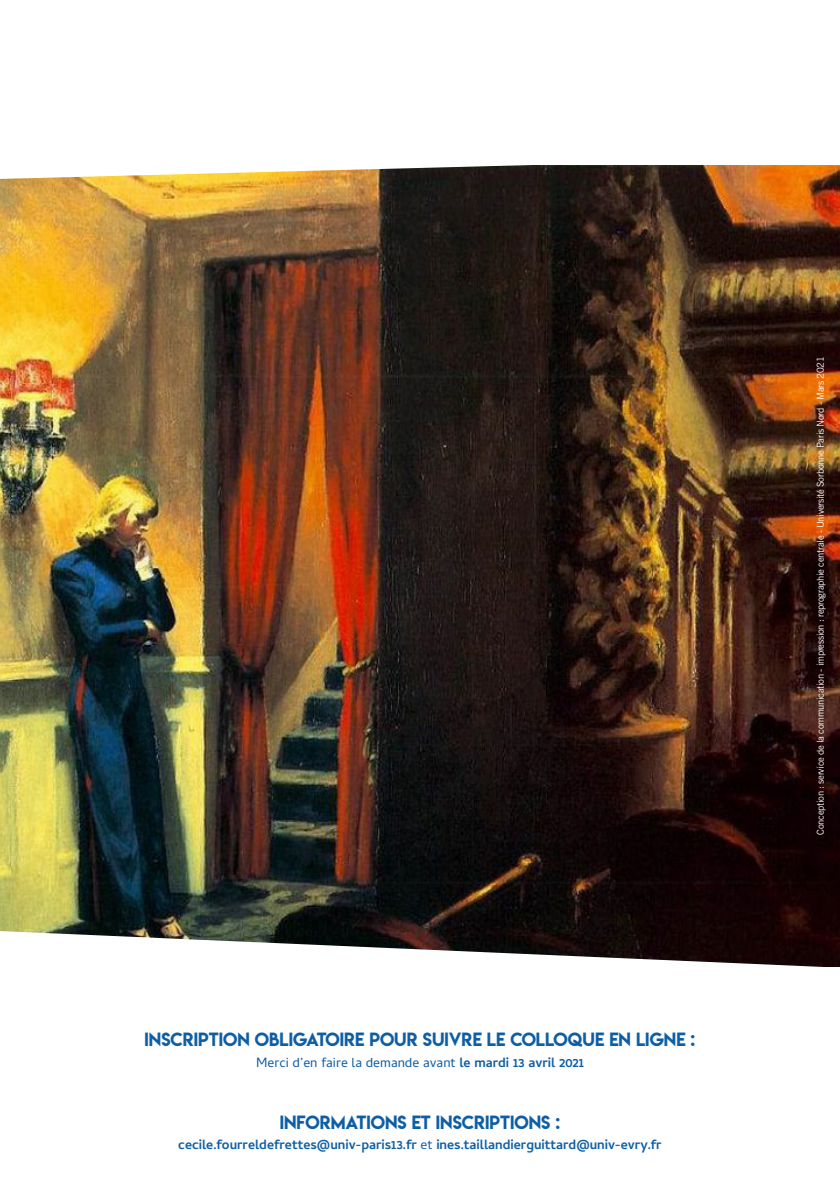
<style>
.page{position:relative;width:840px;height:1191px;background:#fff}
.page>*{position:absolute;margin:0;border:0;box-sizing:border-box;transform-origin:0 0}
.t1{font:700 17px "Cambay Devanagari";color:#0e5ea5}
.t2{font:17px "Lemon Milk";color:#0e5ea5}
.t3{font:17px "Cambay Devanagari";color:#0e5ea5}
.t4{font:9.6px "Trade Gothic LT Std";letter-spacing:-.035em;color:#fff}
.s1{font-weight:700}
.s2{font-weight:400}
</style>
<div class="page">
<img style="left:0;top:179px;width:839px;height:752px">
<svg style="left:0;top:931px;width:839px;height:36px"></svg>
<img style="left:0;top:165px;width:839px;height:14px">
<p class="t2" style="left:144px;top:1027px;width:552px">INSCRIPTION OBLIGATOIRE POUR SUIVRE LE COLLOQUE EN LIGNE :</p>
<p class="t3" style="left:256px;top:1054px;width:329px">Merci d’en faire la demande avant <span class="s1">le mardi 13 avril 2021</span></p>
<p class="t2" style="left:279px;top:1110px;width:282px">INFORMATIONS ET INSCRIPTIONS :</p>
<p class="t1" style="left:178px;top:1133px;width:484px">cecile.fourreldefrettes@univ-paris13.fr <span class="s2">et</span> ines.taillandierguittard@univ-evry.fr</p>
<p class="t4" style="left:814px;top:834px;width:480px;rotate:-90deg">Conception : service de la communication - impression : reprographie centrale - Université Sorbonne Paris Nord - Mars 2021</p>
</div>
